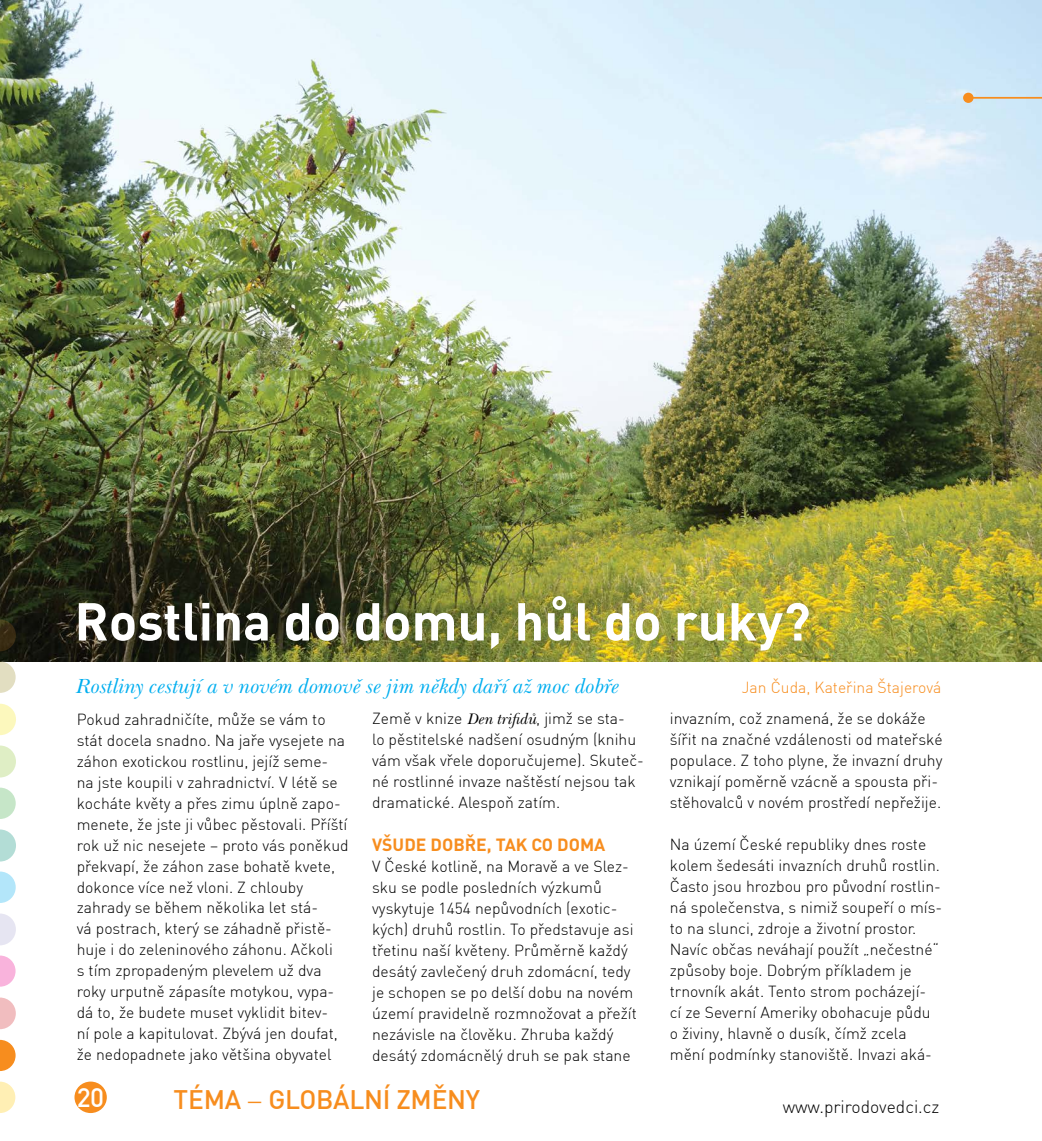
<style>
.page{position:relative;width:1042px;height:1141px;background:#fff}
.page>*{position:absolute;margin:0;border:0;box-sizing:border-box;transform-origin:0 0}
.t1{font:700 52.5px "DIN Pro";color:#fff}
.t2{font:500 26.25px "DINCE";letter-spacing:-.01em;color:#f78d1e}
.t3{font:500 26.25px "DINCE";color:#fff}
.t4{font:italic 21px "Baskerville Han TOT";color:#00aeef}
.t5{font:700 17.5px "DIN Pro";color:#f78d1e}
.t6{font:300 17.5px "DINCE";color:#000}
.t7{font:300 15.75px/21px "DINCE";color:#000}
.t8{font:300 15.75px "DINCE";color:#f78d1e}
.s1{font-family:"Baskerville Han TOT";font-weight:400;font-style:italic}
.s2{font-family:"Helvetica Neue CE";font-weight:300}
</style>
<div class="page">
<div style="left:74px;top:1082px;width:33px;height:31px;background:#f78d1e;border-radius:50%"></div>
<img style="left:0;top:0;width:1042px;height:662px">
<svg style="left:0;top:1040px;width:16px;height:31px"></svg>
<svg style="left:0;top:1082px;width:15px;height:31px"></svg>
<svg style="left:0;top:704px;width:16px;height:31px"></svg>
<svg style="left:0;top:788px;width:16px;height:31px"></svg>
<svg style="left:0;top:956px;width:16px;height:31px"></svg>
<svg style="left:0;top:662px;width:16px;height:31px"></svg>
<svg style="left:0;top:620px;width:16px;height:31px"></svg>
<svg style="left:0;top:829px;width:16px;height:33px"></svg>
<svg style="left:0;top:746px;width:16px;height:31px"></svg>
<svg style="left:0;top:872px;width:16px;height:31px"></svg>
<svg style="left:0;top:998px;width:16px;height:31px"></svg>
<svg style="left:0;top:914px;width:16px;height:31px"></svg>
<div style="left:963px;top:93px;width:10px;height:10px;background:#f78d1e;border-radius:50%"></div>
<hr style="left:968px;top:97px;width:74px;height:2px;background:#f78d1e">
<h1 class="t1" style="left:74px;top:586px;width:737px">Rostlina do domu, hůl do ruky?</h1>
<h3 class="t4" style="left:74px;top:675px;width:545px">Rostliny cestují a v novém domově se jim někdy daří až moc dobře</h3>
<p class="t8" style="left:742px;top:678px;width:201px">Jan Čuda, Kateřina Štajerová</p>
<p class="t7" style="left:77px;top:708px;width:273px">Pokud zahradničíte, může se vám to stát docela snadno. Na jaře vysejete na záhon exotickou rostlinu, jejíž seme&shy;na jste koupili v zahradnictví. V létě se kocháte květy a přes zimu úplně zapo&shy;menete, že jste ji vůbec pěstovali. Příští rok už nic nesejete – proto vás poněkud překvapí, že záhon zase bohatě kvete, dokonce více než vloni. Z chlouby zahrady se během několika let stá-<br>vá postrach, který se záhadně přistě&shy;huje i do zeleninového záhonu. Ačkoli<br>s tím zpropadeným plevelem už dva roky urputně zápasíte motykou, vypa&shy;dá to, že budete muset vyklidit bitev-<br>ní pole a kapitulovat. Zbývá jen doufat, že nedopadnete jako většina obyvatel</p>
<p class="t7" style="left:372px;top:708px;width:273px">Země v knize <span class="s1">Den trifidů</span>, jimž se sta-<br>lo pěstitelské nadšení osudným (knihu vám však vřele doporučujeme). Skuteč&shy;né rostlinné invaze naštěstí nejsou tak dramatické. Alespoň zatím.</p>
<p class="t5" style="left:372px;top:832px;width:235px">VŠUDE DOBŘE, TAK CO DOMA</p>
<p class="t7" style="left:372px;top:855px;width:266px">V České kotlině, na Moravě a ve Slez&shy;sku se podle posledních výzkumů vyskytuje 1454 nepůvodních (exotic&shy;kých) druhů rostlin. To představuje asi třetinu naší květeny. Průměrně každý desátý zavlečený druh zdomácní, tedy je schopen se po delší dobu na novém území pravidelně rozmnožovat a přežít nezávisle na člověku. Zhruba každý desátý zdomácnělý druh se pak stane</p>
<h2 class="t3" style="left:77px;top:1080px;width:29px">20</h2>
<h2 class="t2" style="left:174px;top:1082px;width:308px">TÉMA <span class="s2">−</span> GLOBÁLNÍ ZMĚNY</h2>
<p class="t7" style="left:670px;top:708px;width:274px">invazním, což znamená, že se dokáže šířit na značné vzdálenosti od mateřské populace. Z toho plyne, že invazní druhy vznikají poměrně vzácně a spousta při&shy;stěhovalců v novém prostředí nepřežije.</p>
<p class="t7" style="left:670px;top:834px;width:274px">Na území České republiky dnes roste kolem šedesáti invazních druhů rostlin.<br>Často jsou hrozbou pro původní rostlin&shy;ná společenstva, s nimiž soupeří o mís&shy;to na slunci, zdroje a životní prostor.<br>Navíc občas neváhají použít „nečestné“ způsoby boje. Dobrým příkladem je trnovník akát. Tento strom pocházejí-<br>cí ze Severní Ameriky obohacuje půdu o živiny, hlavně o dusík, čímž zcela mění podmínky stanoviště. Invazi aká-</p>
<p class="t6" style="left:783px;top:1096px;width:158px">www.prirodovedci.cz</p>
</div>
